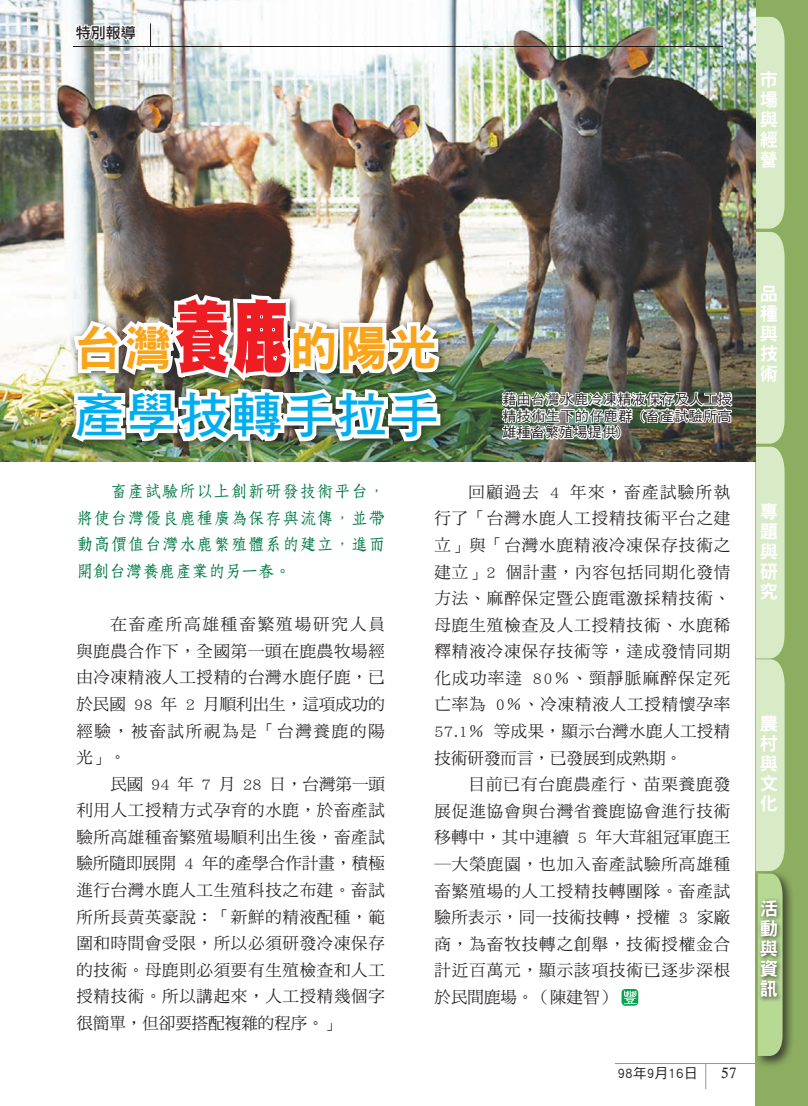
<style>
.page{position:relative;width:808px;height:1106px;background:#fff}
.page>*{position:absolute;margin:0;border:0;box-sizing:border-box;transform-origin:0 0}
.內文{font:48px "DF Hei Std W9";color:#f9a51b}
.內文-2{font:48px "DF Hei Std W7";letter-spacing:.05em;color:#00aeef;scale:1.04 1}
.段落樣式3{font:18.15px/20.1px "DF Hei Std W9";color:#fff;text-align:justify}
.內文-3{font:16.5px/26.5px "DF Ming Std W5";letter-spacing:.04em;color:#231f20;text-align:justify}
.內文-4{font:16.5px/26.5px "DF Fang Song Std W6";letter-spacing:.04em;color:#017a47;text-align:justify}
.正常{font:15px "DF Li Hei Std W5";color:#231f20}
.t1{font:15px "Calisto";color:#231f20}
.內文-5{font:13.95px/16.5px "DF Hei Std W5";letter-spacing:.03em;color:#231f20;text-align:justify}
.正常-2{font:13.95px "DF Hei Std W5";color:#231f20}
.s1{font-family:"DF Hei Std W12";font-size:79.5px;color:#ee1d23}
</style>
<div class="page">
<div style="left:755px;top:0;width:53px;height:1106px;background:#8dae60"></div>
<div style="left:754px;top:869px;width:41px;height:199px;background:#231f20;opacity:.75"></div>
<svg style="left:756px;top:17px;width:28px;height:1038px;background:#d2e5be"></svg>
<div style="left:757px;top:896px;width:26px;height:105px;background:#231f20;opacity:.75"></div>
<hr style="left:615px;top:1063px;width:142px;height:1px;background:#939598">
<svg style="left:705px;top:1064px;width:1px;height:25px"></svg>
<img style="left:0;top:0;width:755px;height:461px">
<svg style="left:74px;top:23px;width:64px;height:22px"></svg>
<svg style="left:150px;top:23px;width:1px;height:23px"></svg>
<hr style="left:73px;top:47px;width:651px;height:2px;background:#231f20;opacity:.3">
<div style="left:65px;top:287px;width:384px;height:163px;background:#231f20;opacity:.75"></div>
<img style="left:62px;top:283px;width:382px;height:164px">
<svg style="left:621px;top:989px;width:17px;height:16px"></svg>
<svg style="left:624px;top:990px;width:13px;height:14px"></svg>
<img style="left:501px;top:361px;width:232px;height:86px">
<p class="正常" style="left:76px;top:24px;width:61px">特別報導</p>
<p class="段落樣式3" style="left:760px;top:69px;width:19px">市場與經營</p>
<p class="內文" style="left:75px;top:322px;width:364px">台灣<span class="s1">養鹿</span>的陽光</p>
<p class="內文-2" style="left:75px;top:389px;width:352px">產學技轉手拉手</p>
<p class="內文-5" style="left:502px;top:391px;width:231px">藉由台灣水鹿冷凍精液保存及人工授精技術生下的仔鹿群 (畜產試驗所高雄種畜繁殖場提供)</p>
<p class="內文-4" style="left:76px;top:478px;width:310px;text-indent:34px">畜產試驗所以上創新研發技術平台，將使台灣優良鹿種廣為保存與流傳，並帶動高價值台灣水鹿繁殖體系的建立，進而開創台灣養鹿產業的另一春。</p>
<p class="內文-3" style="left:76px;top:610px;width:310px;text-indent:34px">在畜產所高雄種畜繁殖場研究人員與鹿農合作下，全國第一頭在鹿農牧場經由冷凍精液人工授精的台灣水鹿仔鹿，已於民國 98 年 2 月順利出生，這項成功的經驗，被畜試所視為是「台灣養鹿的陽光」。</p>
<p class="內文-3" style="left:76px;top:770px;width:310px;text-indent:34px">民國 94 年 7 月 28 日，台灣第一頭利用人工授精方式孕育的水鹿，於畜產試驗所高雄種畜繁殖場順利出生後，畜產試驗所隨即展開 4 年的產學合作計畫，積極進行台灣水鹿人工生殖科技之布建。畜試所所長黃英豪說：「新鮮的精液配種，範圍和時間會受限，所以必須研發冷凍保存的技術。母鹿則必須要有生殖檢查和人工授精技術。所以講起來，人工授精幾個字很簡單，但卻要搭配複雜的程序。」</p>
<p class="內文-3" style="left:434px;top:478px;width:297px;text-indent:34px">回顧過去 4 年來，畜產試驗所執行了「台灣水鹿人工授精技術平台之建立」與「台灣水鹿精液冷凍保存技術之建立」2 個計畫，內容包括同期化發情方法、麻醉保定暨公鹿電激採精技術、母鹿生殖檢查及人工授精技術、水鹿稀釋精液冷凍保存技術等，達成發情同期化成功率達 80％、頸靜脈麻醉保定死亡率為 0％、冷凍精液人工授精懷孕率57.1％等成果，顯示台灣水鹿人工授精技術研發而言，已發展到成熟期。</p>
<p class="內文-3" style="left:434px;top:770px;width:297px;text-indent:34px">目前已有台鹿農產行、苗栗養鹿發展促進協會與台灣省養鹿協會進行技術移轉中，其中連續 5 年大茸組冠軍鹿王─大榮鹿園，也加入畜產試驗所高雄種畜繁殖場的人工授精技轉團隊。畜產試驗所表示，同一技術技轉，授權 3 家廠商，為畜牧技轉之創舉，技術授權金合計近百萬元，顯示該項技術已逐步深根於民間鹿場。（陳建智）</p>
<p class="正常-2" style="left:618px;top:1065px;width:82px">98年9月16日</p>
<p class="t1" style="left:721px;top:1064px;width:17px">57</p>
<p class="段落樣式3" style="left:760px;top:283px;width:19px">品種與技術</p>
<p class="段落樣式3" style="left:760px;top:501px;width:19px">專題與研究</p>
<p class="段落樣式3" style="left:760px;top:713px;width:19px">農村與文化</p>
<p class="段落樣式3" style="left:760px;top:898px;width:19px">活動與資訊</p>
</div>
